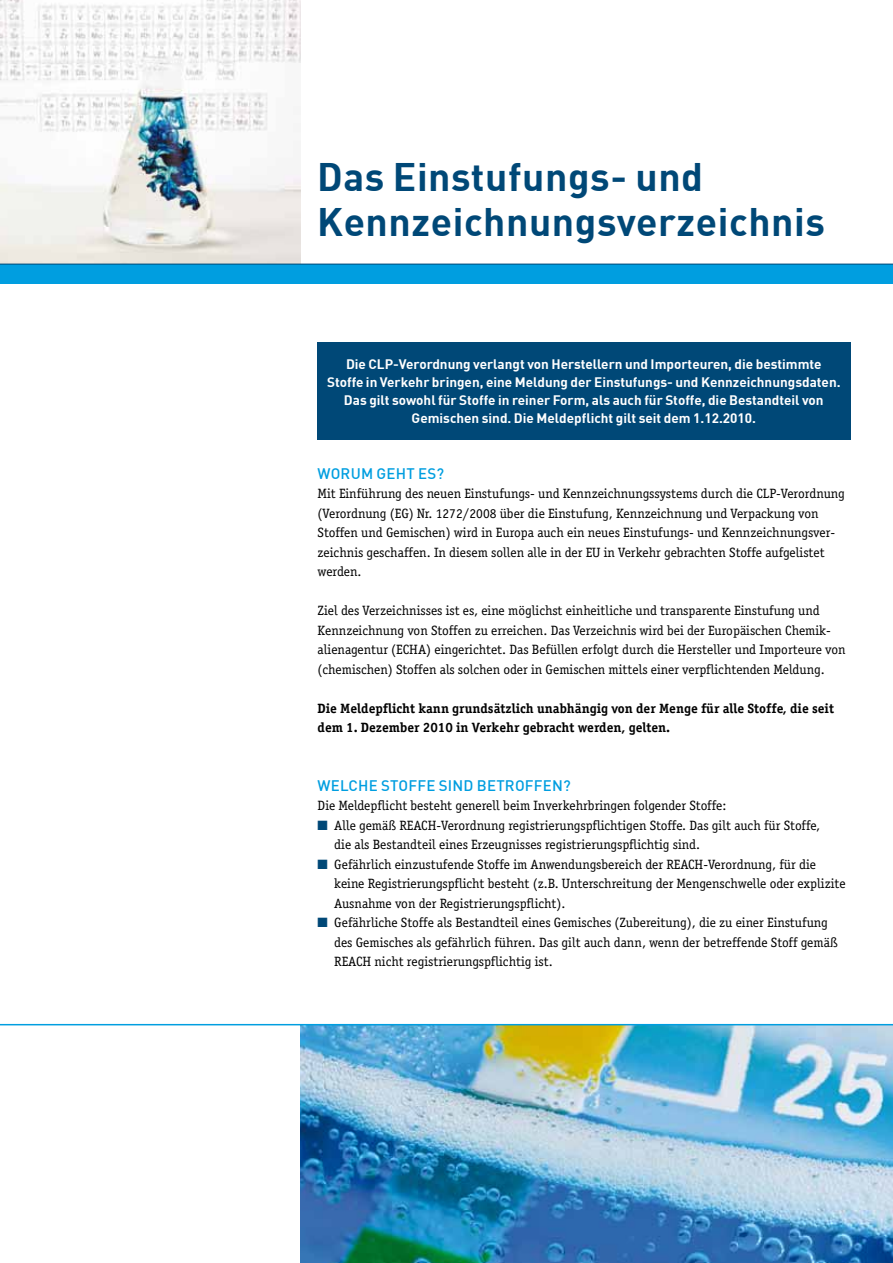
<style>
.page{position:relative;width:893px;height:1263px;background:#fff}
.page>*{position:absolute;margin:0;border:0;box-sizing:border-box;transform-origin:0 0}
.t1{font:700 39px/45px "DIN";letter-spacing:.015em;color:#004877}
.t2{font:500 15px "DIN";letter-spacing:.015em;color:#009ee0}
.t3{font:13.5px/19.5px "Officina Serif";color:#000}
.t4{font:700 13.5px/18px "DIN";color:#fff;text-align:center}
.t5{font:700 13.5px/19.5px "Officina Serif";color:#000}
.s1{color:#004877}
</style>
<div class="page">
<hr style="left:892px;top:264px;width:1px;height:761px;background:#004877">
<img style="left:0;top:0;width:300px;height:264px">
<img style="left:300px;top:1025px;width:593px;height:238px">
<div style="left:0;top:264px;width:893px;height:20px;background:#009ee0"></div>
<hr style="left:0;top:264px;width:893px;height:1px;background:#004877">
<hr style="left:0;top:1024px;width:893px;height:1px;background:#009ee0">
<div style="left:317px;top:342px;width:533px;height:98px;background:#004877"></div>
<h1 class="t1" style="left:317px;top:153px;width:509px">Das Einstufungs- und<br>Kennzeichnungsverzeichnis</h1>
<p class="t4" style="left:327px;top:354px;width:515px">Die CLP-Verordnung verlangt von Herstellern und Importeuren, die bestimmte Stoffe in Verkehr bringen, eine Meldung der Einstufungs- und Kennzeichnungsdaten.<br>Das gilt sowohl für Stoffe in reiner Form, als auch für Stoffe, die Bestandteil von Gemischen sind. Die Meldepflicht gilt seit dem 1.12.2010.</p>
<p class="t2" style="left:318px;top:464px;width:128px">WORUM GEHT ES?</p>
<p class="t3" style="left:318px;top:484px;width:529px">Mit Einführung des neuen Einstufungs- und Kennzeichnungssystems durch die CLP-Verordnung (Verordnung (EG) Nr. 1272/2008 über die Einstufung, Kennzeichnung und Verpackung von Stoffen und Gemischen) wird in Europa auch ein neues Einstufungs- und Kennzeichnungsver&shy;zeichnis geschaffen. In diesem sollen alle in der EU in Verkehr gebrachten Stoffe aufgelistet werden.</p>
<p class="t3" style="left:318px;top:601px;width:530px">Ziel des Verzeichnisses ist es, eine möglichst einheitliche und transparente Einstufung und Kennzeichnung von Stoffen zu erreichen. Das Verzeichnis wird bei der Europäischen Chemik&shy;alienagentur (ECHA) eingerichtet. Das Befüllen erfolgt durch die Hersteller und Importeure von (chemischen) Stoffen als solchen oder in Gemischen mittels einer verpflichtenden Meldung.</p>
<p class="t5" style="left:318px;top:698px;width:518px">Die Meldepflicht kann grundsätzlich unabhängig von der Menge für alle Stoffe, die seit dem 1. Dezember 2010 in Verkehr gebracht werden, gelten.</p>
<p class="t2" style="left:318px;top:776px;width:255px">WELCHE STOFFE SIND BETROFFEN?</p>
<p class="t3" style="left:318px;top:796px;width:410px">Die Meldepflicht besteht generell beim Inverkehrbringen folgender Stoffe:</p>
<p class="t3" style="left:334px;top:815px;width:487px;text-indent:-17px"><span class="s1">■</span> Alle gemäß REACH-Verordnung registrierungspflichtigen Stoffe. Das gilt auch für Stoffe, die als Bestandteil eines Erzeugnisses registrierungspflichtig sind.</p>
<p class="t3" style="left:334px;top:854px;width:513px;text-indent:-17px"><span class="s1">■</span> Gefährlich einzustufende Stoffe im Anwendungsbereich der REACH-Verordnung, für die keine Registrierungspflicht besteht (z.B. Unterschreitung der Mengenschwelle oder explizite<br>Ausnahme von der Registrierungspflicht).</p>
<p class="t3" style="left:334px;top:913px;width:505px;text-indent:-17px"><span class="s1">■</span> Gefährliche Stoffe als Bestandteil eines Gemisches (Zubereitung), die zu einer Einstufung des Gemisches als gefährlich führen. Das gilt auch dann, wenn der betreffende Stoff gemäß<br>REACH nicht registrierungspflichtig ist.</p>
</div>
